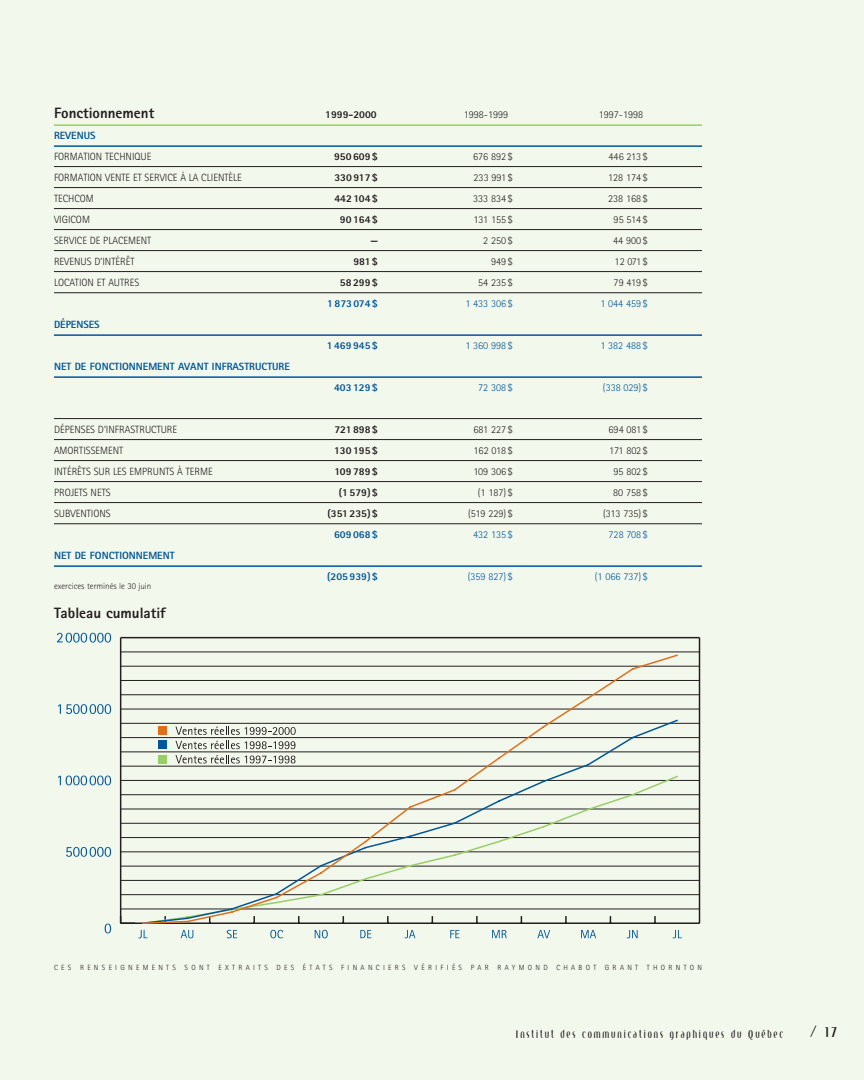
<style>
.page{position:relative;width:864px;height:1080px;background:#f3f8ed}
.page>*{position:absolute;margin:0;border:0;box-sizing:border-box;transform-origin:0 0}
.t1{font:800 15px "Rotis Sans Serif";color:#231f20}
.t2{font:13.5px "Eternity";color:#231f20}
.t3{font:300 10.5px "Rotis Sans Serif";color:#231f20}
.t4{font:800 10.5px "Rotis Sans Serif";color:#015698}
.t5{font:800 10.5px "Rotis Sans Serif";color:#231f20}
.t6{font:300 10.5px "Rotis Sans Serif";color:#015698}
.t7{font:300 10.5px "Eternity";letter-spacing:.19em;color:#231f20}
.t8{font:300 9px "Rotis Sans Serif";color:#231f20}
.t9{font:300 7.5px "Rotis Sans Serif";letter-spacing:.44em;color:#231f20}
</style>
<div class="page">
<hr style="left:54px;top:124px;width:648px;height:2px;background:#99cd65">
<hr style="left:54px;top:145px;width:648px;height:2px;background:#015698">
<hr style="left:54px;top:166px;width:648px;height:1px;background:#231f20">
<hr style="left:54px;top:187px;width:648px;height:1px;background:#231f20">
<hr style="left:54px;top:208px;width:648px;height:1px;background:#231f20">
<hr style="left:54px;top:229px;width:648px;height:1px;background:#231f20">
<hr style="left:54px;top:250px;width:648px;height:1px;background:#231f20">
<hr style="left:54px;top:271px;width:648px;height:1px;background:#231f20">
<hr style="left:54px;top:292px;width:648px;height:1px;background:#231f20">
<hr style="left:54px;top:334px;width:648px;height:2px;background:#015698">
<hr style="left:54px;top:376px;width:648px;height:2px;background:#015698">
<hr style="left:54px;top:418px;width:648px;height:1px;background:#231f20">
<hr style="left:54px;top:439px;width:648px;height:1px;background:#231f20">
<hr style="left:54px;top:460px;width:648px;height:1px;background:#231f20">
<hr style="left:54px;top:481px;width:648px;height:1px;background:#231f20">
<hr style="left:54px;top:502px;width:648px;height:1px;background:#231f20">
<hr style="left:54px;top:523px;width:648px;height:1px;background:#231f20">
<hr style="left:54px;top:565px;width:648px;height:2px;background:#015698">
<svg style="left:138px;top:930px;width:10px;height:8px"></svg>
<svg style="left:181px;top:930px;width:12px;height:8px"></svg>
<svg style="left:673px;top:930px;width:9px;height:8px"></svg>
<svg style="left:227px;top:930px;width:10px;height:8px"></svg>
<svg style="left:270px;top:930px;width:13px;height:8px"></svg>
<svg style="left:315px;top:930px;width:13px;height:8px"></svg>
<svg style="left:360px;top:930px;width:11px;height:8px"></svg>
<svg style="left:405px;top:930px;width:10px;height:8px"></svg>
<svg style="left:450px;top:930px;width:10px;height:8px"></svg>
<svg style="left:537px;top:930px;width:13px;height:8px"></svg>
<svg style="left:492px;top:930px;width:15px;height:8px"></svg>
<svg style="left:581px;top:930px;width:15px;height:8px"></svg>
<svg style="left:627px;top:930px;width:11px;height:8px"></svg>
<hr style="left:121px;top:922px;width:579px;height:2px;background:#231f20">
<hr style="left:699px;top:638px;width:1px;height:285px;background:#231f20">
<svg style="left:105px;top:924px;width:6px;height:9px"></svg>
<svg style="left:66px;top:847px;width:45px;height:10px"></svg>
<svg style="left:58px;top:776px;width:53px;height:9px"></svg>
<svg style="left:58px;top:704px;width:53px;height:10px"></svg>
<svg style="left:57px;top:633px;width:54px;height:10px"></svg>
<hr style="left:120px;top:638px;width:1px;height:285px;background:#231f20">
<svg style="left:120px;top:916px;width:15px;height:8px"></svg>
<hr style="left:121px;top:851px;width:579px;height:1px;background:#231f20">
<hr style="left:121px;top:780px;width:579px;height:1px;background:#231f20">
<hr style="left:121px;top:709px;width:579px;height:1px;background:#231f20">
<hr style="left:121px;top:637px;width:579px;height:1px;background:#231f20">
<hr style="left:121px;top:909px;width:579px;height:1px;background:#231f20">
<hr style="left:121px;top:894px;width:579px;height:1px;background:#231f20">
<hr style="left:121px;top:880px;width:579px;height:1px;background:#231f20">
<hr style="left:121px;top:866px;width:579px;height:1px;background:#231f20">
<hr style="left:121px;top:837px;width:579px;height:1px;background:#231f20">
<hr style="left:121px;top:823px;width:579px;height:1px;background:#231f20">
<hr style="left:121px;top:809px;width:579px;height:1px;background:#231f20">
<hr style="left:121px;top:794px;width:579px;height:1px;background:#231f20">
<hr style="left:121px;top:766px;width:579px;height:1px;background:#231f20">
<hr style="left:121px;top:752px;width:579px;height:1px;background:#231f20">
<hr style="left:121px;top:737px;width:579px;height:1px;background:#231f20">
<hr style="left:121px;top:723px;width:579px;height:1px;background:#231f20">
<hr style="left:121px;top:695px;width:579px;height:1px;background:#231f20">
<hr style="left:121px;top:680px;width:579px;height:1px;background:#231f20">
<hr style="left:121px;top:666px;width:579px;height:1px;background:#231f20">
<hr style="left:121px;top:652px;width:579px;height:1px;background:#231f20">
<svg style="left:141px;top:654px;width:538px;height:270px"></svg>
<div style="left:158px;top:755px;width:9px;height:9px;background:#99cd65"></div>
<div style="left:158px;top:740px;width:9px;height:9px;background:#015698"></div>
<div style="left:158px;top:726px;width:9px;height:9px;background:#e06f1c"></div>
<svg style="left:176px;top:726px;width:120px;height:9px"></svg>
<svg style="left:176px;top:741px;width:119px;height:8px"></svg>
<svg style="left:176px;top:755px;width:120px;height:8px"></svg>
<h1 class="t1" style="left:54px;top:108px;width:102px">Fonctionnement</h1>
<p class="t5" style="left:325px;top:111px;width:53px">1999-2000</p>
<p class="t3" style="left:464px;top:111px;width:46px">1998-1999</p>
<p class="t3" style="left:599px;top:111px;width:46px">1997-1998</p>
<p class="t4" style="left:54px;top:132px;width:43px">REVENUS</p>
<p class="t3" style="left:54px;top:153px;width:99px">FORMATION TECHNIQUE</p>
<p class="t5" style="left:334px;top:153px;width:45px">950609$</p>
<p class="t3" style="left:473px;top:153px;width:41px">676 892$</p>
<p class="t3" style="left:609px;top:153px;width:41px">446 213$</p>
<p class="t3" style="left:54px;top:174px;width:189px">FORMATION VENTE ET SERVICE À LA CLIENTÈLE</p>
<p class="t5" style="left:334px;top:174px;width:45px">330917$</p>
<p class="t3" style="left:474px;top:174px;width:41px">233 991$</p>
<p class="t3" style="left:608px;top:174px;width:41px">128 174$</p>
<p class="t3" style="left:54px;top:195px;width:41px">TECHCOM</p>
<p class="t5" style="left:334px;top:195px;width:45px">442104$</p>
<p class="t3" style="left:473px;top:195px;width:41px">333 834$</p>
<p class="t3" style="left:608px;top:195px;width:41px">238 168$</p>
<p class="t3" style="left:54px;top:216px;width:37px">VIGICOM</p>
<p class="t5" style="left:340px;top:216px;width:40px">90164$</p>
<p class="t3" style="left:474px;top:216px;width:41px">131 155$</p>
<p class="t3" style="left:614px;top:216px;width:36px">95 514$</p>
<p class="t3" style="left:54px;top:237px;width:99px">SERVICE DE PLACEMENT</p>
<p class="t5" style="left:370px;top:237px;width:9px">—</p>
<p class="t3" style="left:483px;top:237px;width:31px">2 250$</p>
<p class="t3" style="left:613px;top:237px;width:36px">44 900$</p>
<p class="t3" style="left:54px;top:258px;width:82px">REVENUS D’INTÉRÊT</p>
<p class="t5" style="left:353px;top:258px;width:26px">981$</p>
<p class="t3" style="left:491px;top:258px;width:23px">949$</p>
<p class="t3" style="left:615px;top:258px;width:35px">12 071$</p>
<p class="t3" style="left:54px;top:279px;width:87px">LOCATION ET AUTRES</p>
<p class="t5" style="left:340px;top:279px;width:40px">58299$</p>
<p class="t3" style="left:478px;top:279px;width:36px">54 235$</p>
<p class="t3" style="left:614px;top:279px;width:36px">79 419$</p>
<p class="t4" style="left:327px;top:300px;width:52px">1873074$</p>
<p class="t6" style="left:465px;top:300px;width:49px">1 433 306$</p>
<p class="t6" style="left:600px;top:300px;width:49px">1 044 459$</p>
<p class="t4" style="left:54px;top:321px;width:47px">DÉPENSES</p>
<p class="t4" style="left:327px;top:342px;width:53px">1469945$</p>
<p class="t6" style="left:465px;top:342px;width:49px">1 360 998$</p>
<p class="t6" style="left:600px;top:342px;width:49px">1 382 488$</p>
<p class="t4" style="left:54px;top:363px;width:237px">NET DE FONCTIONNEMENT AVANT INFRASTRUCTURE</p>
<p class="t4" style="left:334px;top:384px;width:45px">403129$</p>
<p class="t6" style="left:478px;top:384px;width:36px">72 308$</p>
<p class="t6" style="left:603px;top:384px;width:47px">(338 029)$</p>
<p class="t3" style="left:54px;top:426px;width:125px">DÉPENSES D’INFRASTRUCTURE</p>
<p class="t5" style="left:334px;top:426px;width:45px">721898$</p>
<p class="t3" style="left:474px;top:426px;width:41px">681 227$</p>
<p class="t3" style="left:609px;top:426px;width:41px">694 081$</p>
<p class="t3" style="left:54px;top:447px;width:71px">AMORTISSEMENT</p>
<p class="t5" style="left:334px;top:447px;width:45px">130195$</p>
<p class="t3" style="left:474px;top:447px;width:41px">162 018$</p>
<p class="t3" style="left:609px;top:447px;width:40px">171 802$</p>
<p class="t3" style="left:54px;top:468px;width:160px">INTÉRÊTS SUR LES EMPRUNTS À TERME</p>
<p class="t5" style="left:334px;top:468px;width:45px">109 789$</p>
<p class="t3" style="left:474px;top:468px;width:41px">109 306$</p>
<p class="t3" style="left:613px;top:468px;width:36px">95 802$</p>
<p class="t3" style="left:54px;top:489px;width:58px">PROJETS NETS</p>
<p class="t5" style="left:339px;top:489px;width:41px">(1579)$</p>
<p class="t3" style="left:478px;top:489px;width:37px">(1 187)$</p>
<p class="t3" style="left:613px;top:489px;width:36px">80 758$</p>
<p class="t3" style="left:54px;top:510px;width:58px">SUBVENTIONS</p>
<p class="t5" style="left:327px;top:510px;width:52px">(351235)$</p>
<p class="t3" style="left:468px;top:510px;width:46px">(519 229)$</p>
<p class="t3" style="left:603px;top:510px;width:46px">(313 735)$</p>
<p class="t4" style="left:334px;top:531px;width:45px">609068$</p>
<p class="t6" style="left:473px;top:531px;width:41px">432 135$</p>
<p class="t6" style="left:609px;top:531px;width:41px">728 708$</p>
<p class="t4" style="left:54px;top:552px;width:122px">NET DE FONCTIONNEMENT</p>
<p class="t4" style="left:327px;top:573px;width:52px">(205939)$</p>
<p class="t6" style="left:468px;top:573px;width:47px">(359 827)$</p>
<p class="t6" style="left:595px;top:573px;width:55px">(1 066 737)$</p>
<p class="t8" style="left:54px;top:583px;width:99px">exercices terminés le 30 juin</p>
<h1 class="t1" style="left:54px;top:608px;width:113px">Tableau cumulatif</h1>
<p class="t9" style="left:54px;top:965px;width:649px">CES RENSEIGNEMENTS SONT EXTRAITS DES ÉTATS FINANCIERS VÉRIFIÉS PAR RAYMOND CHABOT GRANT THORNTON</p>
<p class="t7" style="left:516px;top:1030px;width:269px">Institut des communications graphiques du Québec</p>
<p class="t2" style="left:810px;top:1027px;width:28px">/ 17</p>
</div>
